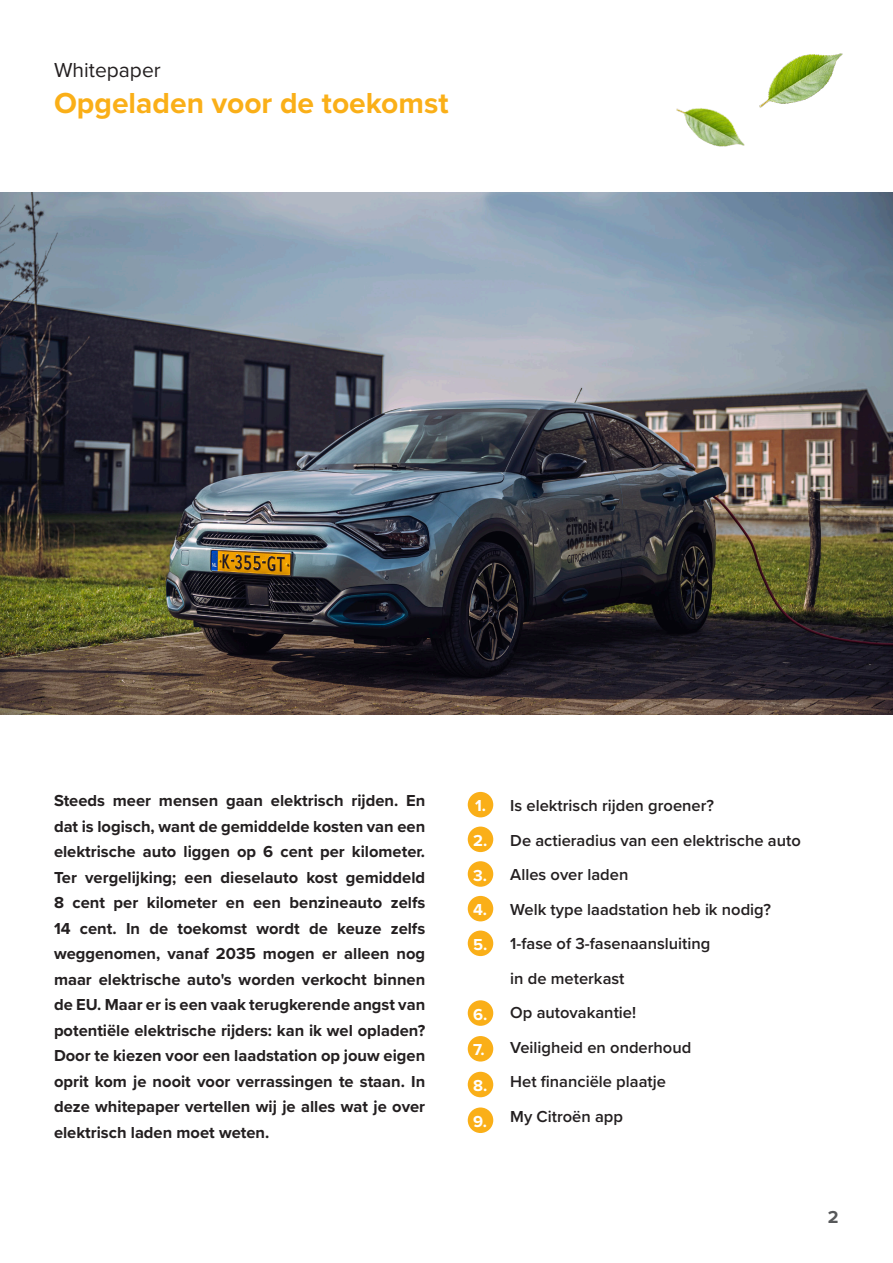
<style>
.page{position:relative;width:893px;height:1263px;background:#fff}
.page>*{position:absolute;margin:0;border:0;box-sizing:border-box;transform-origin:0 0}
.t1{font:700 30px "Proxima Nova";color:#faaf18}
.t2{font:21px "Proxima Nova";color:#231f20}
.t3{font:700 18px "Proxima Nova";color:#57585a}
.t4{font:700 16.5px/25.5px "Proxima Nova";color:#231f20;text-align:justify}
.t5{font:600 16.5px "Proxima Nova";color:#231f20}
.t6{font:700 16.5px "Proxima Nova";color:#fff}
</style>
<div class="page">
<div style="left:468px;top:792px;width:25px;height:25px;background:#faaf18;border-radius:50%"></div>
<div style="left:468px;top:826px;width:25px;height:26px;background:#faaf18;border-radius:50%"></div>
<div style="left:468px;top:861px;width:25px;height:26px;background:#faaf18;border-radius:50%"></div>
<div style="left:468px;top:896px;width:25px;height:25px;background:#faaf18;border-radius:50%"></div>
<div style="left:468px;top:930px;width:25px;height:26px;background:#faaf18;border-radius:50%"></div>
<div style="left:468px;top:1000px;width:25px;height:26px;background:#faaf18;border-radius:50%"></div>
<div style="left:468px;top:1072px;width:25px;height:25px;background:#faaf18;border-radius:50%"></div>
<div style="left:468px;top:1036px;width:25px;height:25px;background:#faaf18;border-radius:50%"></div>
<div style="left:468px;top:1107px;width:25px;height:26px;background:#faaf18;border-radius:50%"></div>
<img style="left:676px;top:53px;width:167px;height:94px">
<img style="left:0;top:192px;width:893px;height:523px">
<p class="t2" style="left:54px;top:54px;width:108px">Whitepaper</p>
<p class="t1" style="left:54px;top:80px;width:396px">Opgeladen voor de toekomst</p>
<p class="t4" style="left:54px;top:787px;width:373px">Steeds meer mensen gaan elektrisch rijden. En dat is logisch, want de gemiddelde kosten van een elektrische auto liggen op 6 cent per kilometer.<br>Ter vergelijking; een dieselauto kost gemiddeld 8 cent per kilometer en een benzineauto zelfs 14 cent. In de toekomst wordt de keuze zelfs weggenomen, vanaf 2035 mogen er alleen nog maar elektrische auto's worden verkocht binnen de EU. Maar er is een vaak terugkerende angst van potentiële elektrische rijders: kan ik wel opladen?<br>Door te kiezen voor een laadstation op jouw eigen oprit kom je nooit voor verrassingen te staan. In deze whitepaper vertellen wij je alles wat je over elektrisch laden moet weten.</p>
<p class="t6" style="left:475px;top:793px;width:13px">1.</p>
<p class="t6" style="left:473px;top:828px;width:16px">2.</p>
<p class="t6" style="left:473px;top:863px;width:15px">3.</p>
<p class="t6" style="left:473px;top:897px;width:16px">4.</p>
<p class="t6" style="left:473px;top:932px;width:16px">5.</p>
<p class="t6" style="left:473px;top:1002px;width:16px">6.</p>
<p class="t6" style="left:473px;top:1037px;width:13px">7.</p>
<p class="t6" style="left:473px;top:1073px;width:16px">8.</p>
<p class="t6" style="left:473px;top:1109px;width:15px">9.</p>
<p class="t5" style="left:510px;top:793px;width:205px">Is elektrisch rijden groener?</p>
<p class="t5" style="left:510px;top:828px;width:292px">De actieradius van een elektrische auto</p>
<p class="t5" style="left:510px;top:862px;width:120px">Alles over laden</p>
<p class="t5" style="left:510px;top:897px;width:262px">Welk type laadstation heb ik nodig?</p>
<p class="t5" style="left:510px;top:931px;width:202px">1-fase of 3-fasenaansluiting</p>
<p class="t5" style="left:510px;top:966px;width:116px">in de meterkast</p>
<p class="t5" style="left:510px;top:1000px;width:127px">Op autovakantie!</p>
<p class="t5" style="left:510px;top:1035px;width:183px">Veiligheid en onderhoud</p>
<p class="t5" style="left:510px;top:1069px;width:157px">Het financiële plaatje</p>
<p class="t5" style="left:510px;top:1104px;width:114px">My Citroën app</p>
<p class="t3" style="left:828px;top:1204px;width:12px">2</p>
</div>
